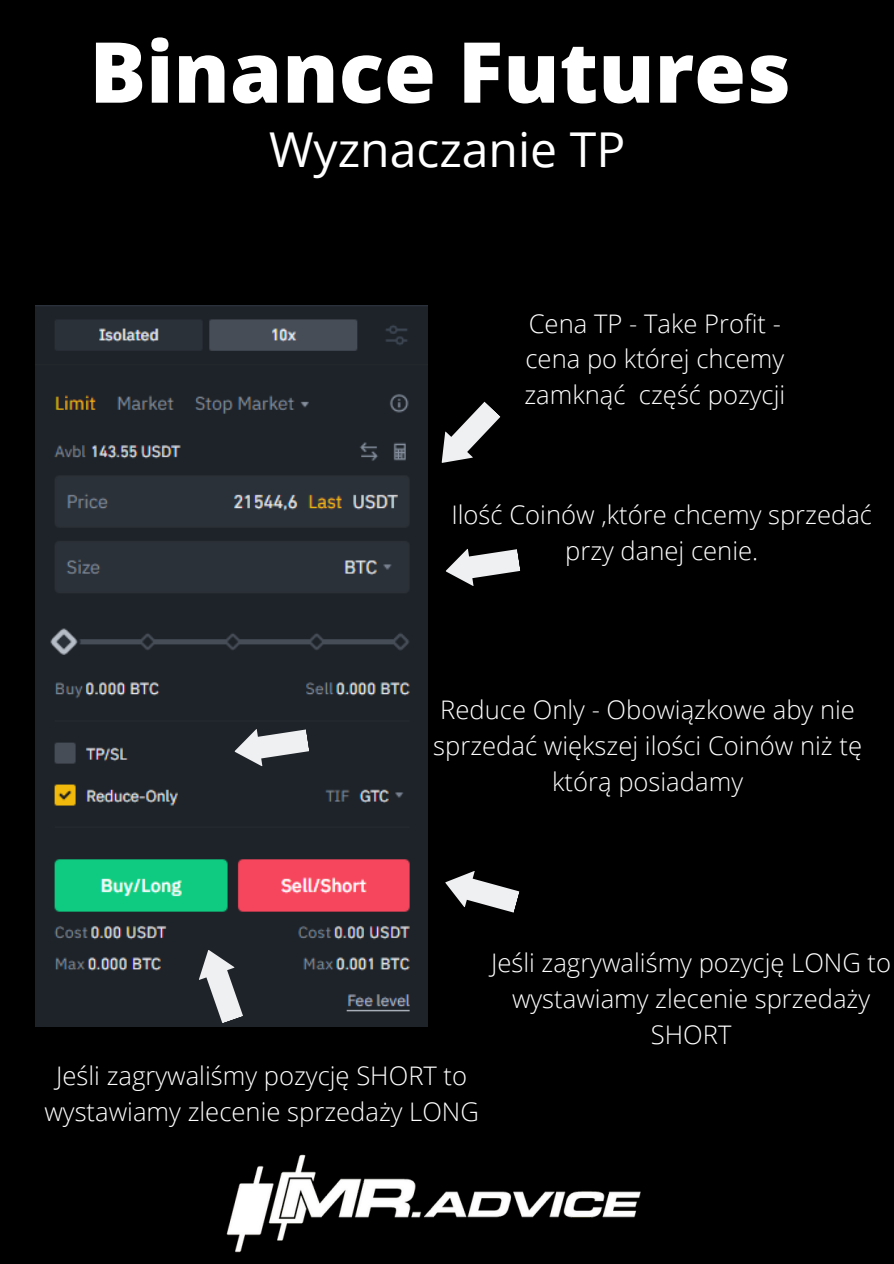
<style>
.page{position:relative;width:894px;height:1264px;background:#fff}
.page>*{position:absolute;margin:0;border:0;box-sizing:border-box;transform-origin:0 0}
.t1{font:800 84px "Open Sans";color:#fff}
.t2{font:48px "Open Sans";color:#fff}
.t3{font:300 25.65px/35.8px "Open Sans";color:#fff;text-align:center}
</style>
<div class="page">
<div style="left:0;top:0;width:893px;height:1263px;background:#000"></div>
<img style="left:35px;top:305px;width:392px;height:721px">
<svg style="left:427px;top:396px;width:74px;height:80px"></svg>
<img style="left:226px;top:1154px;width:415px;height:99px">
<svg style="left:446px;top:549px;width:75px;height:37px"></svg>
<svg style="left:231px;top:721px;width:79px;height:49px;background:#717579"></svg>
<svg style="left:445px;top:871px;width:75px;height:42px"></svg>
<svg style="left:190px;top:943px;width:61px;height:83px;background:#5e6166"></svg>
<h1 class="t1" style="left:89px;top:13px;width:702px">Binance Futures</h1>
<h2 class="t2" style="left:269px;top:116px;width:357px">Wyznaczanie TP</h2>
<p class="t3" style="left:524px;top:304px;width:262px;text-align:left">Cena TP - Take Profit - cena po której chcemy zamknąć część pozycji</p>
<p class="t3" style="left:451px;top:496px;width:422px">Ilość Coinów ,które chcemy sprzedać przy danej cenie.</p>
<p class="t3" style="left:433px;top:691px;width:430px">Reduce Only - Obowiązkowe aby nie sprzedać większej ilości Coinów niż tę którą posiadamy</p>
<p class="t3" style="left:44px;top:1057px;width:436px">Jeśli zagrywaliśmy pozycję SHORT to wystawiamy zlecenie sprzedaży LONG</p>
<p class="t3" style="left:491px;top:944px;width:401px">Jeśli zagrywaliśmy pozycję LONG to wystawiamy zlecenie sprzedaży<br>SHORT</p>
</div>
